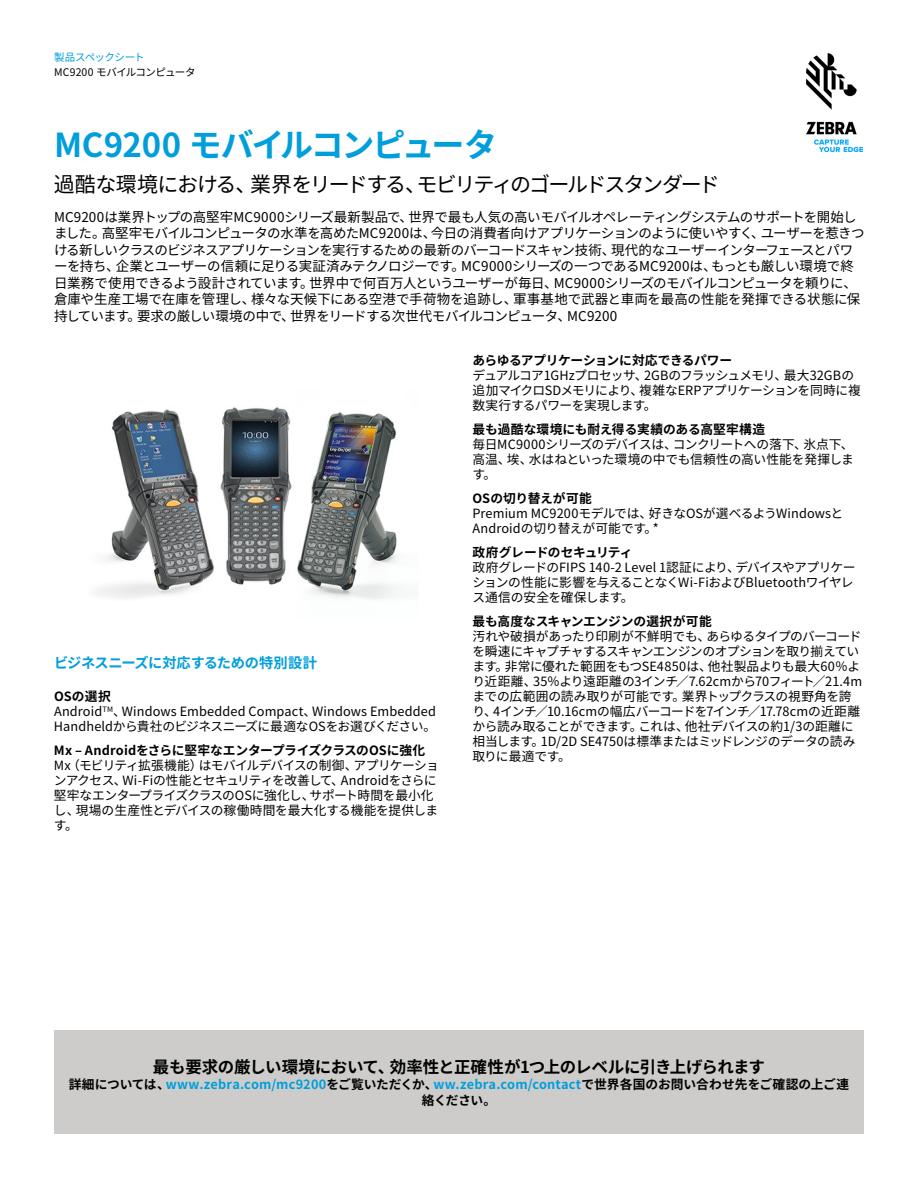
<style>
.page{position:relative;width:918px;height:1188px;background:#fff}
.page>*{position:absolute;margin:0;border:0;box-sizing:border-box;transform-origin:0 0}
.t1{font:700 33px "Noto Sans CJ Kjp";letter-spacing:-.045em;color:#009edb}
.t2{font:21px "Noto Sans CJ Kjp";letter-spacing:-.1em;color:#000}
.t3{font:700 16.5px "Noto Sans CJ Kjp";letter-spacing:-.02em;color:#000}
.t4{font:700 14.25px "Noto Sans CJ Kjp";letter-spacing:-.02em;color:#009edb}
.t5{font:13.5px/16.5px "Noto Sans CJ Kjp";letter-spacing:-.03em;color:#000}
.t6{font:12.75px/15px "Noto Sans CJ Kjp";letter-spacing:-.02em;color:#000}
.t7{font:700 12.75px/15.8px "Noto Sans CJ Kjp";color:#000;text-align:center}
.t8{font:12.75px/15px "Noto Sans CJ Kjp";letter-spacing:.005em;color:#000}
.t9{font:12.75px/15px "Noto Sans CJ Kjp";letter-spacing:-.04em;color:#000}
.t10{font:700 12.75px "Noto Sans CJ Kjp";letter-spacing:-.03em;color:#000}
.t11{font:700 12.75px "Noto Sans CJ Kjp";letter-spacing:-.04em;color:#000}
.t12{font:10.5px "Noto Sans CJ Kjp";letter-spacing:-.03em;color:#000}
.t13{font:10.5px "Noto Sans CJ Kjp";letter-spacing:-.055em;color:#009edb}
.s1{font-weight:700}
.s2{color:#009edb}
</style>
<div class="page">
<img style="left:806px;top:54px;width:56px;height:97px">
<div style="left:54px;top:1031px;width:810px;height:103px;background:#cdccca"></div>
<img style="left:96px;top:407px;width:302px;height:192px">
<p class="t13" style="left:54px;top:52px;width:92px">製品スペックシート</p>
<p class="t12" style="left:54px;top:66px;width:143px">MC9200 モバイルコンピュータ</p>
<h1 class="t1" style="left:54px;top:127px;width:445px">MC9200 モバイルコンピュータ</h1>
<h2 class="t2" style="left:54px;top:172px;width:667px">過酷な環境における、業界をリードする、モビリティのゴールドスタンダード</h2>
<p class="t5" style="left:54px;top:209px;width:812px">MC9200は業界トップの高堅牢MC9000シリーズ最新製品で、世界で最も人気の高いモバイルオペレーティングシステムのサポートを開始しました。高堅牢モバイルコンピュータの水準を高めたMC9200は、今日の消費者向けアプリケーションのように使いやすく、ユーザーを惹きつける新しいクラスのビジネスアプリケーションを実行するための最新のバーコードスキャン技術、現代的なユーザーインターフェースとパワーを持ち、企業とユーザーの信頼に足りる実証済みテクノロジーです。MC9000シリーズの一つであるMC9200は、もっとも厳しい環境で終日業務で使用できるよう設計されています。世界中で何百万人というユーザーが毎日、MC9000シリーズのモバイルコンピュータを頼りに、倉庫や生産工場で在庫を管理し、様々な天候下にある空港で手荷物を追跡し、軍事基地で武器と車両を最高の性能を発揮できる状態に保持しています。要求の厳しい環境の中で、世界をリードする次世代モバイルコンピュータ、MC9200</p>
<p class="t4" style="left:54px;top:655px;width:265px">ビジネスニーズに対応するための特別設計</p>
<p class="t8" style="left:54px;top:689px;width:384px"><span class="s1">OSの選択<br></span>Android<sup>TM</sup>、Windows Embedded Compact、Windows Embedded<br>Handheldから貴社のビジネスニーズに最適なOSをお選びください。</p>
<p class="t7" style="left:54px;top:743px;width:373px">Mx – Androidをさらに堅牢なエンタープライズクラスのOSに強化</p>
<p class="t6" style="left:54px;top:758px;width:386px">Mx（モビリティ拡張機能）はモバイルデバイスの制御、アプリケーションアクセス、Wi-Fiの性能とセキュリティを改善して、Androidをさらに堅牢なエンタープライズクラスのOSに強化し、サポート時間を最小化し、現場の生産性とデバイスの稼働時間を最大化する機能を提供します。</p>
<p class="t10" style="left:472px;top:353px;width:261px">あらゆるアプリケーションに対応できるパワー</p>
<p class="t9" style="left:472px;top:368px;width:390px">デュアルコア1GHzプロセッサ、2GBのフラッシュメモリ、最大32GBの追加マイクロSDメモリにより、複雑なERPアプリケーションを同時に複数実行するパワーを実現します。</p>
<p class="t7" style="left:472px;top:421px;width:294px">最も過酷な環境にも耐え得る実績のある高堅牢構造</p>
<p class="t6" style="left:472px;top:437px;width:383px;text-align:justify">毎日MC9000シリーズのデバイスは、コンクリートへの落下、氷点下、高温、埃、水はねといった環境の中でも信頼性の高い性能を発揮します。</p>
<p class="t7" style="left:472px;top:490px;width:121px">OSの切り替えが可能</p>
<p class="t8" style="left:472px;top:506px;width:372px">Premium MC9200モデルでは、好きなOSが選べるようWindowsと<br>Androidの切り替えが可能です。*</p>
<p class="t11" style="left:472px;top:545px;width:162px">政府グレードのセキュリティ</p>
<p class="t6" style="left:472px;top:560px;width:385px">政府グレードのFIPS 140-2 Level 1認証により、デバイスやアプリケーションの性能に影響を与えることなくWi-FiおよびBluetoothワイヤレス通信の安全を確保します。</p>
<p class="t7" style="left:472px;top:613px;width:241px">最も高度なスキャンエンジンの選択が可能</p>
<p class="t6" style="left:472px;top:629px;width:391px">汚れや破損があったり印刷が不鮮明でも、あらゆるタイプのバーコードを瞬速にキャプチャするスキャンエンジンのオプションを取り揃えています。非常に優れた範囲をもつSE4850は、他社製品よりも最大60％より近距離、35％より遠距離の3インチ／7.62cmから70フィート／21.4mまでの広範囲の読み取りが可能です。業界トップクラスの視野角を誇り、4インチ／10.16cmの幅広バーコードを7インチ／17.78cmの近距離から読み取ることができます。これは、他社デバイスの約1/3の距離に相当します。1D/2D SE4750は標準またはミッドレンジのデータの読み取りに最適です。</p>
<p class="t3" style="left:153px;top:1058px;width:614px">最も要求の厳しい環境において、効率性と正確性が1つ上のレベルに引き上げられます</p>
<p class="t7" style="left:69px;top:1077px;width:782px">詳細については、<span class="s2">www.zebra.com/mc9200</span>をご覧いただくか、<span class="s2">ww.zebra.com/contact</span>で世界各国のお問い合わせ先をご確認の上ご連絡ください。</p>
</div>
